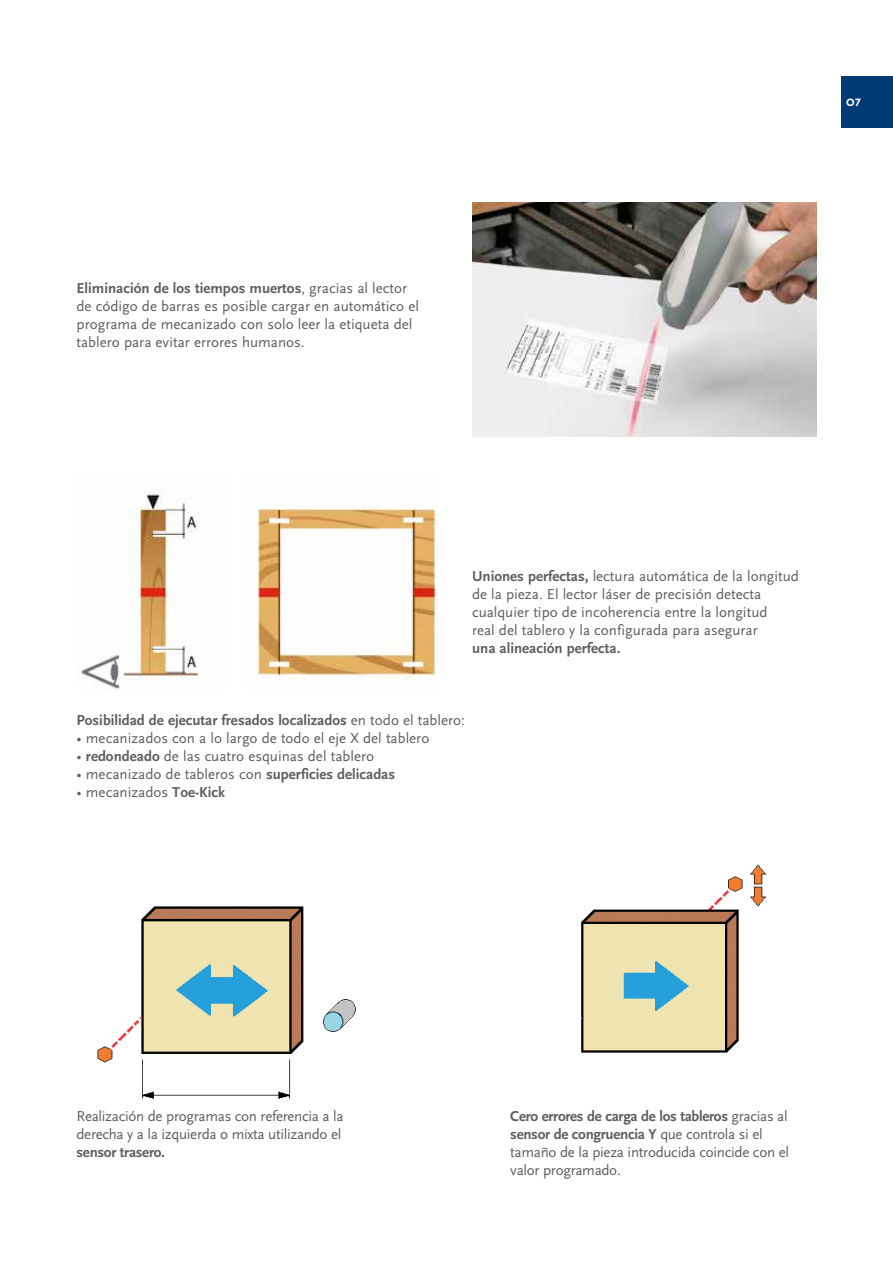
<style>
.page{position:relative;width:893px;height:1263px;background:#fff}
.page>*{position:absolute;margin:0;border:0;box-sizing:border-box;transform-origin:0 0}
.t1{font:15px/18px "Scala Sans";color:#5f5e5e}
.t2{font:15px/18px "Scala Sans";letter-spacing:-.02em;color:#5f5e5e}
.t3{font:700 15px "Scala Sans";color:#5f5e5e}
.t4{font:700 15px "Scala Sans";letter-spacing:-.02em;color:#5f5e5e}
.t5{font:800 10.5px "P22 Underground";color:#fff}
.s1{font-weight:700}
.s2{font-weight:400}
</style>
<div class="page">
<div style="left:842px;top:77px;width:50px;height:51px;background:#003b75"></div>
<img style="left:472px;top:203px;width:344px;height:234px">
<img style="left:257px;top:506px;width:181px;height:174px">
<img style="left:77px;top:493px;width:121px;height:196px">
<img style="left:581px;top:864px;width:186px;height:189px">
<img style="left:97px;top:906px;width:259px;height:193px">
<p class="t1" style="left:77px;top:279px;width:344px"><span class="s1">Eliminación de los tiempos muertos</span>, gracias al lector de código de barras es posible cargar en automático el programa de mecanizado con solo leer la etiqueta del tablero para evitar errores humanos.</p>
<p class="t5" style="left:846px;top:96px;width:16px">O7</p>
<p class="t1" style="left:472px;top:567px;width:328px"><span class="s1">Uniones perfectas,</span> lectura automática de la longitud de la pieza. El lector láser de precisión detecta cualquier tipo de incoherencia entre la longitud<br>real del tablero y la configurada para asegurar</p>
<p class="t3" style="left:472px;top:640px;width:150px">una alineación perfecta.</p>
<p class="t3" style="left:77px;top:712px;width:390px">Posibilidad de ejecutar fresados localizados <span class="s2">en todo el tablero:</span></p>
<p class="t1" style="left:77px;top:729px;width:354px">• mecanizados con a lo largo de todo el eje X del tablero</p>
<p class="t1" style="left:77px;top:747px;width:299px">• <span class="s1">redondeado</span> de las cuatro esquinas del tablero</p>
<p class="t1" style="left:77px;top:765px;width:320px">• mecanizado de tableros con <span class="s1">superficies delicadas</span></p>
<p class="t1" style="left:77px;top:783px;width:150px">• mecanizados <span class="s1">Toe-Kick</span></p>
<p class="t2" style="left:77px;top:1107px;width:269px">Realización de programas con referencia a la derecha y a la izquierda o mixta utilizando el</p>
<p class="t4" style="left:77px;top:1144px;width:90px">sensor trasero.</p>
<p class="t2" style="left:510px;top:1107px;width:280px"><span class="s1">Cero errores de carga de los tableros</span> gracias al <span class="s1">sensor de congruencia Y</span> que controla si el tamaño de la pieza introducida coincide con el valor programado.</p>
</div>
